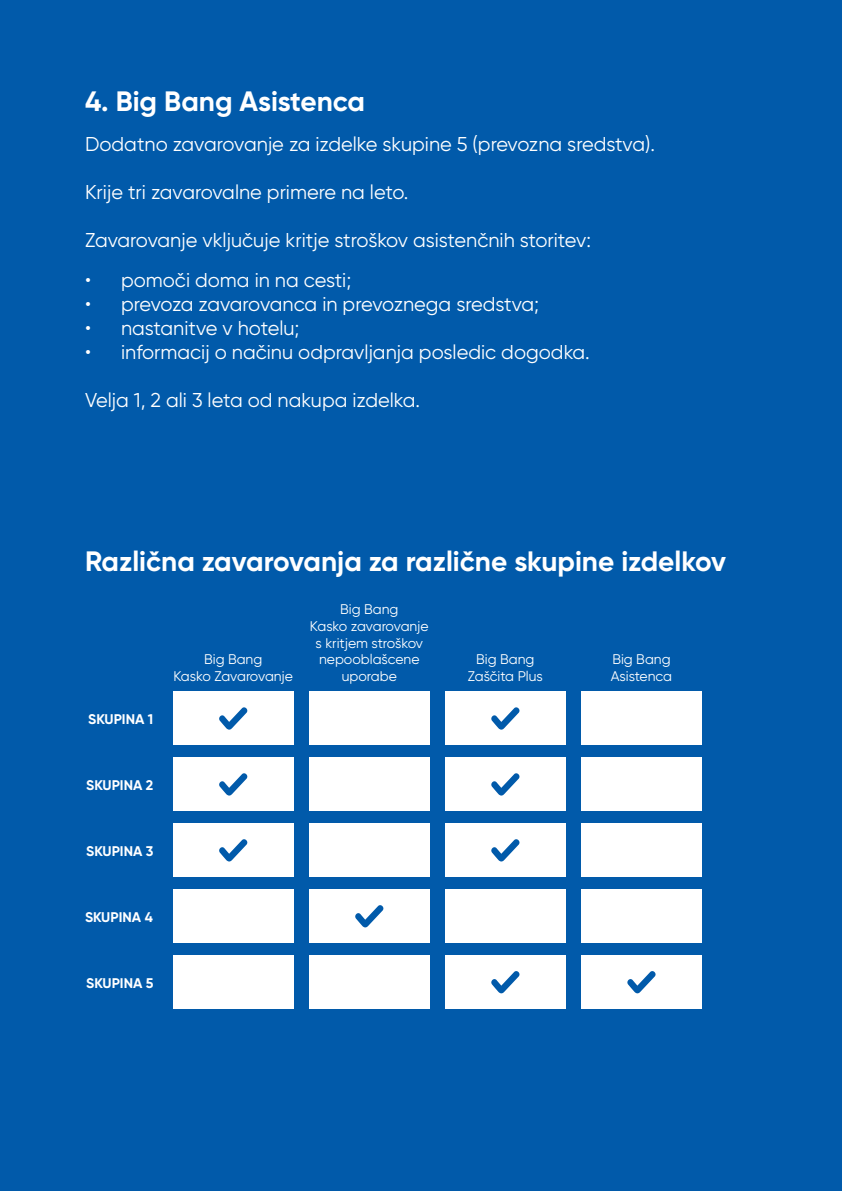
<style>
.page{position:relative;width:842px;height:1191px;background:#015aaa}
.page>*{position:absolute;margin:0;border:0;box-sizing:border-box;transform-origin:0 0}
.t1{font:700 28px "Gilroy";color:#fff}
.t2{font:20px "Gilroy";color:#fff}
.t3{font:20px "Gilroy";letter-spacing:-.02em;color:#fff}
.t4{font:14px/16.8px "Gilroy";color:#fff;text-align:center}
.t5{font:700 14px "Gilroy";color:#fff}
</style>
<div class="page">
<div style="left:173px;top:691px;width:121px;height:54px;background:#fff"></div>
<div style="left:309px;top:691px;width:121px;height:54px;background:#fff"></div>
<div style="left:445px;top:691px;width:121px;height:54px;background:#fff"></div>
<div style="left:581px;top:691px;width:121px;height:54px;background:#fff"></div>
<div style="left:173px;top:757px;width:121px;height:54px;background:#fff"></div>
<div style="left:309px;top:757px;width:121px;height:54px;background:#fff"></div>
<div style="left:445px;top:757px;width:121px;height:54px;background:#fff"></div>
<div style="left:581px;top:757px;width:121px;height:54px;background:#fff"></div>
<div style="left:173px;top:823px;width:121px;height:54px;background:#fff"></div>
<div style="left:309px;top:823px;width:121px;height:54px;background:#fff"></div>
<div style="left:445px;top:823px;width:121px;height:54px;background:#fff"></div>
<div style="left:581px;top:823px;width:121px;height:54px;background:#fff"></div>
<div style="left:173px;top:889px;width:121px;height:54px;background:#fff"></div>
<div style="left:309px;top:889px;width:121px;height:54px;background:#fff"></div>
<div style="left:445px;top:889px;width:121px;height:54px;background:#fff"></div>
<div style="left:581px;top:889px;width:121px;height:54px;background:#fff"></div>
<div style="left:173px;top:955px;width:121px;height:54px;background:#fff"></div>
<div style="left:309px;top:955px;width:121px;height:54px;background:#fff"></div>
<div style="left:445px;top:955px;width:121px;height:54px;background:#fff"></div>
<div style="left:581px;top:955px;width:121px;height:54px;background:#fff"></div>
<svg style="left:219px;top:707px;width:29px;height:23px"></svg>
<svg style="left:491px;top:707px;width:29px;height:23px"></svg>
<svg style="left:219px;top:773px;width:29px;height:23px"></svg>
<svg style="left:491px;top:773px;width:29px;height:23px"></svg>
<svg style="left:219px;top:839px;width:29px;height:23px"></svg>
<svg style="left:491px;top:839px;width:29px;height:23px"></svg>
<svg style="left:491px;top:971px;width:29px;height:22px"></svg>
<svg style="left:627px;top:971px;width:29px;height:22px"></svg>
<svg style="left:355px;top:905px;width:29px;height:22px"></svg>
<h1 class="t1" style="left:85px;top:83px;width:281px">4. Big Bang Asistenca</h1>
<p class="t2" style="left:85px;top:131px;width:571px">Dodatno zavarovanje za izdelke skupine 5 (prevozna sredstva).</p>
<p class="t2" style="left:85px;top:179px;width:325px">Krije tri zavarovalne primere na leto.</p>
<p class="t2" style="left:85px;top:227px;width:507px">Zavarovanje vključuje kritje stroškov asistenčnih storitev:</p>
<p class="t2" style="left:85px;top:267px;width:268px">• pomoči doma in na cesti;</p>
<p class="t3" style="left:85px;top:291px;width:456px">• prevoza zavarovanca in prevoznega sredstva;</p>
<p class="t2" style="left:85px;top:315px;width:216px">• nastanitve v hotelu;</p>
<p class="t2" style="left:85px;top:339px;width:506px">• informacij o načinu odpravljanja posledic dogodka.</p>
<p class="t2" style="left:85px;top:387px;width:337px">Velja 1, 2 ali 3 leta od nakupa izdelka.</p>
<h1 class="t1" style="left:85px;top:543px;width:643px">Različna zavarovanja za različne skupine izdelkov</h1>
<p class="t5" style="left:88px;top:710px;width:67px">SKUPINA 1</p>
<p class="t4" style="left:310px;top:600px;width:120px">Big Bang<br>Kasko zavarovanje s kritjem stroškov nepooblašcene uporabe</p>
<p class="t4" style="left:173px;top:651px;width:121px">Big Bang<br>Kasko Zavarovanje</p>
<p class="t4" style="left:468px;top:651px;width:77px">Big Bang<br>Zaščita Plus</p>
<p class="t4" style="left:611px;top:650px;width:63px;text-align:left">Big Bang<br>Asistenca</p>
<p class="t5" style="left:86px;top:776px;width:69px">SKUPINA 2</p>
<p class="t5" style="left:86px;top:842px;width:69px">SKUPINA 3</p>
<p class="t5" style="left:85px;top:908px;width:69px">SKUPINA 4</p>
<p class="t5" style="left:86px;top:974px;width:69px">SKUPINA 5</p>
</div>
